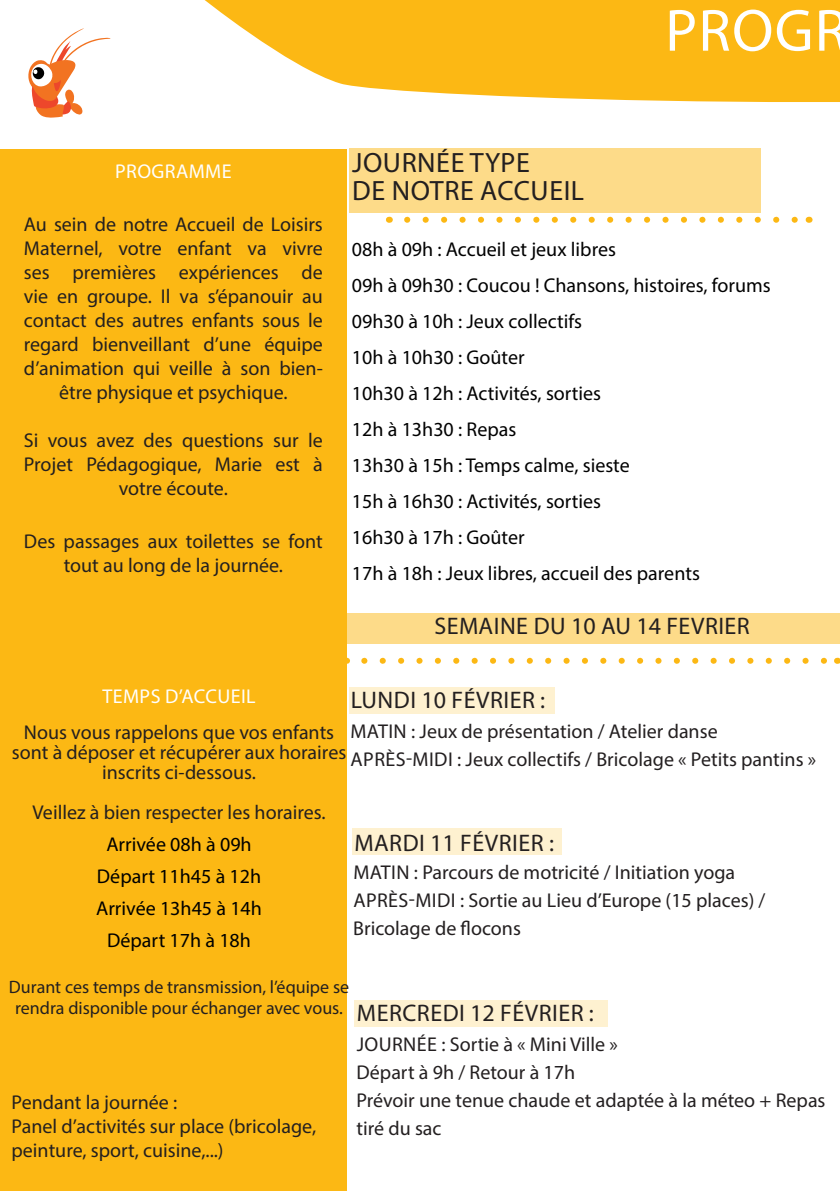
<style>
.page{position:relative;width:840px;height:1191px;background:#fff}
.page>*{position:absolute;margin:0;border:0;box-sizing:border-box;transform-origin:0 0}
.t1{font:60px "Myriad Pro";letter-spacing:.02em;color:#fff}
.t2{font:28px "Myriad Pro";letter-spacing:.02em;color:#231f20}
.t3{font:24px "Myriad Pro";letter-spacing:.02em;color:#231f20}
.t4{font:20px/24px "Myriad Pro";color:#231f20;text-align:center}
.t5{font:20px "Myriad Pro";color:#000}
.t6{font:20px "Myriad Pro";letter-spacing:.02em;color:#fff}
.t7{font:18px/21.6px "Myriad Pro";color:#231f20;text-align:center}
</style>
<div class="page">
<div style="left:354px;top:1000px;width:253px;height:26px;background:#fef1d0"></div>
<div style="left:352px;top:828px;width:209px;height:26px;background:#fef1d0"></div>
<div style="left:343px;top:613px;width:496px;height:30px;background:#fddb89"></div>
<div style="left:349px;top:687px;width:205px;height:26px;background:#fef1d0"></div>
<div style="left:349px;top:148px;width:411px;height:64px;background:#fddb89"></div>
<svg style="left:204px;top:0;width:635px;height:102px;background:#fcc237"></svg>
<svg style="left:28px;top:28px;width:82px;height:90px"></svg>
<div style="left:0;top:150px;width:346px;height:1041px;background:#fcb814"></div>
<svg style="left:407px;top:217px;width:391px;height:6px"></svg>
<svg style="left:364px;top:658px;width:463px;height:6px"></svg>
<p class="t1" style="left:664px;top:-6px;width:183px">PROGR</p>
<p class="t6" style="left:115px;top:159px;width:118px">PROGRAMME</p>
<p class="t4" style="left:24px;top:212px;width:300px">Au sein de notre Accueil de Loisirs<br>Maternel, votre enfant va vivre ses premières expériences de vie en groupe. Il va s’épanouir au contact des autres enfants sous le regard bienveillant d’une équipe d’animation qui veille à son bien&shy;être physique et psychique.</p>
<p class="t4" style="left:24px;top:428px;width:300px">Si vous avez des questions sur le<br>Projet Pédagogique, Marie est à votre écoute.</p>
<p class="t4" style="left:24px;top:528px;width:300px">Des passages aux toilettes se font tout au long de la journée.</p>
<p class="t2" style="left:352px;top:145px;width:179px">JOURNÉE TYPE</p>
<p class="t2" style="left:352px;top:173px;width:233px">DE NOTRE ACCUEIL</p>
<p class="t5" style="left:351px;top:237px;width:265px">08h à 09h : Accueil et jeux libres</p>
<p class="t5" style="left:351px;top:273px;width:420px">09h à 09h30 : Coucou ! Chansons, histoires, forums</p>
<p class="t5" style="left:351px;top:309px;width:231px">09h30 à 10h : Jeux collectifs</p>
<p class="t5" style="left:351px;top:345px;width:174px">10h à 10h30 : Goûter</p>
<p class="t5" style="left:351px;top:381px;width:251px">10h30 à 12h : Activités, sorties</p>
<p class="t5" style="left:351px;top:417px;width:166px">12h à 13h30 : Repas</p>
<p class="t5" style="left:351px;top:453px;width:279px">13h30 à 15h : Temps calme, sieste</p>
<p class="t5" style="left:351px;top:489px;width:251px">15h à 16h30 : Activités, sorties</p>
<p class="t5" style="left:351px;top:525px;width:174px">16h30 à 17h : Goûter</p>
<p class="t5" style="left:351px;top:561px;width:349px">17h à 18h : Jeux libres, accueil des parents</p>
<p class="t3" style="left:434px;top:611px;width:317px">SEMAINE DU 10 AU 14 FEVRIER</p>
<p class="t3" style="left:350px;top:685px;width:196px">LUNDI 10 FÉVRIER :</p>
<p class="t6" style="left:102px;top:684px;width:154px">TEMPS D’ACCUEIL</p>
<p class="t4" style="left:12px;top:722px;width:336px;line-height:20px">Nous vous rappelons que vos enfants sont à déposer et récupérer aux horaires inscrits ci-dessous.</p>
<p class="t4" style="left:32px;top:800px;width:294px">Veillez à bien respecter les horaires.</p>
<p class="t5" style="left:106px;top:832px;width:147px">Arrivée 08h à 09h</p>
<p class="t5" style="left:97px;top:864px;width:166px">Départ 11h45 à 12h</p>
<p class="t5" style="left:96px;top:896px;width:167px">Arrivée 13h45 à 14h</p>
<p class="t5" style="left:107px;top:928px;width:145px">Départ 17h à 18h</p>
<p class="t7" style="left:9px;top:975px;width:341px">Durant ces temps de transmission, l’équipe se rendra disponible pour échanger avec vous.</p>
<p class="t4" style="left:350px;top:719px;width:368px">MATIN : Jeux de présentation / Atelier danse</p>
<p class="t4" style="left:350px;top:747px;width:467px">APRÈS-MIDI : Jeux collectifs / Bricolage « Petits pantins »</p>
<p class="t3" style="left:354px;top:828px;width:201px">MARDI 11 FÉVRIER :</p>
<p class="t4" style="left:353px;top:860px;width:383px">MATIN : Parcours de motricité / Initiation yoga</p>
<p class="t4" style="left:353px;top:886px;width:413px;line-height:28px;text-align:left">APRÈS-MIDI : Sortie au Lieu d’Europe (15 places) /<br>Bricolage de flocons</p>
<p class="t3" style="left:357px;top:998px;width:238px">MERCREDI 12 FÉVRIER :</p>
<p class="t4" style="left:12px;top:1089px;width:167px">Pendant la journée :</p>
<p class="t4" style="left:12px;top:1113px;width:306px;text-align:left">Panel d’activités sur place (bricolage, peinture, sport, cuisine,...)</p>
<p class="t4" style="left:356px;top:1032px;width:262px">JOURNÉE : Sortie à « Mini Ville »</p>
<p class="t4" style="left:356px;top:1060px;width:220px">Départ à 9h / Retour à 17h</p>
<p class="t4" style="left:356px;top:1086px;width:470px;line-height:28px;text-align:left">Prévoir une tenue chaude et adaptée à la méteo + Repas tiré du sac</p>
</div>
